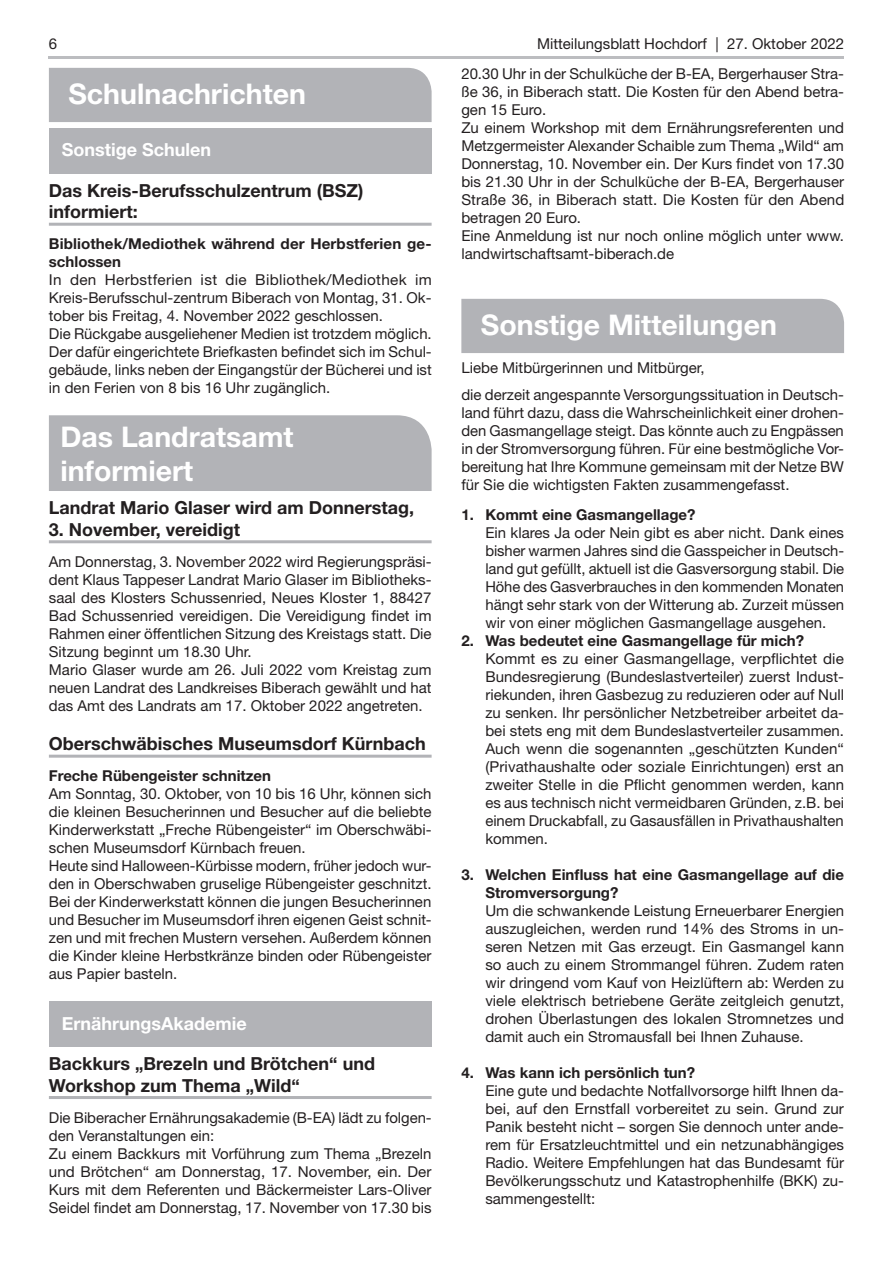
<style>
.page{position:relative;width:893px;height:1263px;background:#fff}
.page>*{position:absolute;margin:0;border:0;box-sizing:border-box;transform-origin:0 0}
.t1{font:700 28.5px/34.2px "Helvetica Neue LT Std";color:#fff}
.t2{font:700 18px/21.6px "Helvetica Neue LT Std";color:#231f20}
.t3{font:700 18px "Helvetica Neue LT Std";color:#fff}
.t4{font:15px/18px "Helvetica Neue LT Std";color:#231f20}
.t5{font:700 15px/18px "Helvetica Neue LT Std";color:#231f20}
</style>
<div class="page">
<hr style="left:49px;top:56px;width:795px;height:3px;background:#bcbdc0">
<hr style="left:49px;top:223px;width:383px;height:3px;background:#b2b3b7">
<hr style="left:49px;top:540px;width:383px;height:3px;background:#b2b3b7">
<hr style="left:49px;top:755px;width:383px;height:3px;background:#b2b3b7">
<hr style="left:49px;top:1096px;width:383px;height:3px;background:#b2b3b7">
<div style="left:49px;top:68px;width:383px;height:54px;background:#b2b3b7"></div>
<div style="left:49px;top:128px;width:383px;height:45px;background:#b2b3b7"></div>
<div style="left:49px;top:415px;width:383px;height:76px;background:#b2b3b7"></div>
<div style="left:49px;top:1001px;width:383px;height:46px;background:#b2b3b7"></div>
<div style="left:461px;top:299px;width:383px;height:54px;background:#b2b3b7"></div>
<p class="t4" style="left:49px;top:34px;width:10px">6</p>
<p class="t4" style="left:537px;top:34px;width:309px">Mitteilungsblatt Hochdorf | 27. Oktober 2022</p>
<h1 class="t1" style="left:68px;top:76px;width:239px">Schulnachrichten</h1>
<p class="t3" style="left:62px;top:139px;width:151px">Sonstige Schulen</p>
<p class="t2" style="left:49px;top:179px;width:316px">Das Kreis-Berufsschulzentrum (BSZ) informiert:</p>
<p class="t5" style="left:49px;top:235px;width:384px">Bibliothek/Mediothek während der Herbstferien ge&shy;schlossen</p>
<p class="t4" style="left:49px;top:271px;width:384px">In den Herbstferien ist die Bibliothek/Mediothek im Kreis-Berufsschul-zentrum Biberach von Montag, 31. Ok&shy;tober bis Freitag, 4. November 2022 geschlossen.<br>Die Rückgabe ausgeliehener Medien ist trotzdem möglich.<br>Der dafür eingerichtete Briefkasten befindet sich im Schul&shy;gebäude, links neben der Eingangstür der Bücherei und ist in den Ferien von 8 bis 16 Uhr zugänglich.</p>
<h1 class="t1" style="left:60px;top:419px;width:235px">Das Landratsamt informiert</h1>
<p class="t2" style="left:49px;top:497px;width:367px">Landrat Mario Glaser wird am Donnerstag,</p>
<p class="t2" style="left:49px;top:518px;width:193px">3. November, vereidigt</p>
<p class="t4" style="left:49px;top:552px;width:384px">Am Donnerstag, 3. November 2022 wird Regierungspräsi&shy;dent Klaus Tappeser Landrat Mario Glaser im Bibliotheks&shy;saal des Klosters Schussenried, Neues Kloster 1, 88427<br>Bad Schussenried vereidigen. Die Vereidigung findet im Rahmen einer öffentlichen Sitzung des Kreistags statt. Die Sitzung beginnt um 18.30 Uhr.<br>Mario Glaser wurde am 26. Juli 2022 vom Kreistag zum neuen Landrat des Landkreises Biberach gewählt und hat das Amt des Landrats am 17. Oktober 2022 angetreten.</p>
<p class="t2" style="left:49px;top:733px;width:378px">Oberschwäbisches Museumsdorf Kürnbach</p>
<p class="t5" style="left:49px;top:766px;width:224px">Freche Rübengeister schnitzen</p>
<p class="t4" style="left:49px;top:785px;width:384px">Am Sonntag, 30. Oktober, von 10 bis 16 Uhr, können sich die kleinen Besucherinnen und Besucher auf die beliebte Kinderwerkstatt „Freche Rübengeister“ im Oberschwäbi&shy;schen Museumsdorf Kürnbach freuen.<br>Heute sind Halloween-Kürbisse modern, früher jedoch wur&shy;den in Oberschwaben gruselige Rübengeister geschnitzt.<br>Bei der Kinderwerkstatt können die jungen Besucherinnen und Besucher im Museumsdorf ihren eigenen Geist schnit&shy;zen und mit frechen Mustern versehen. Außerdem können die Kinder kleine Herbstkränze binden oder Rübengeister aus Papier basteln.</p>
<p class="t3" style="left:62px;top:1012px;width:186px">ErnährungsAkademie</p>
<p class="t2" style="left:49px;top:1052px;width:328px">Backkurs „Brezeln und Brötchen“ und<br>Workshop zum Thema „Wild“</p>
<p class="t4" style="left:49px;top:1108px;width:384px">Die Biberacher Ernährungsakademie (B-EA) lädt zu folgen&shy;den Veranstaltungen ein:<br>Zu einem Backkurs mit Vorführung zum Thema „Brezeln und Brötchen“ am Donnerstag, 17. November, ein. Der Kurs mit dem Referenten und Bäckermeister Lars-Oliver Seidel findet am Donnerstag, 17. November von 17.30 bis</p>
<p class="t4" style="left:461px;top:64px;width:384px">20.30 Uhr in der Schulküche der B-EA, Bergerhauser Stra&shy;ße 36, in Biberach statt. Die Kosten für den Abend betra&shy;gen 15 Euro.<br>Zu einem Workshop mit dem Ernährungsreferenten und Metzgermeister Alexander Schaible zum Thema „Wild“ am Donnerstag, 10. November ein. Der Kurs findet von 17.30 bis 21.30 Uhr in der Schulküche der B-EA, Bergerhauser Straße 36, in Biberach statt. Die Kosten für den Abend betragen 20 Euro.<br>Eine Anmeldung ist nur noch online möglich unter www. landwirtschaftsamt-biberach.de</p>
<h1 class="t1" style="left:481px;top:307px;width:298px">Sonstige Mitteilungen</h1>
<p class="t4" style="left:461px;top:354px;width:384px;line-height:27px">Liebe Mitbürgerinnen und Mitbürger,<br>die derzeit angespannte Versorgungssituation in Deutsch-</p>
<p class="t4" style="left:461px;top:403px;width:384px;text-align:justify">land führt dazu, dass die Wahrscheinlichkeit einer drohen&shy;den Gasmangellage steigt. Das könnte auch zu Engpässen in der Stromversorgung führen. Für eine bestmögliche Vor&shy;bereitung hat Ihre Kommune gemeinsam mit der Netze BW für Sie die wichtigsten Fakten zusammengefasst.</p>
<p class="t5" style="left:461px;top:505px;width:236px">1. Kommt eine Gasmangellage?</p>
<p class="t4" style="left:485px;top:523px;width:360px;text-align:justify">Ein klares Ja oder Nein gibt es aber nicht. Dank eines bisher warmen Jahres sind die Gasspeicher in Deutsch&shy;land gut gefüllt, aktuell ist die Gasversorgung stabil. Die Höhe des Gasverbrauches in den kommenden Monaten hängt sehr stark von der Witterung ab. Zurzeit müssen wir von einer möglichen Gasmangellage ausgehen.</p>
<p class="t5" style="left:461px;top:631px;width:344px">2. Was bedeutet eine Gasmangellage für mich?</p>
<p class="t4" style="left:485px;top:649px;width:360px;text-align:justify">Kommt es zu einer Gasmangellage, verpflichtet die Bundesregierung (Bundeslastverteiler) zuerst Indust&shy;riekunden, ihren Gasbezug zu reduzieren oder auf Null zu senken. Ihr persönlicher Netzbetreiber arbeitet da&shy;bei stets eng mit dem Bundeslastverteiler zusammen.<br>Auch wenn die sogenannten „geschützten Kunden“ (Privathaushalte oder soziale Einrichtungen) erst an zweiter Stelle in die Pflicht genommen werden, kann es aus technisch nicht vermeidbaren Gründen, z.B. bei einem Druckabfall, zu Gasausfällen in Privathaushalten kommen.</p>
<p class="t5" style="left:485px;top:865px;width:360px;text-indent:-24px">3. Welchen Einfluss hat eine Gasmangellage auf die<br>Stromversorgung?</p>
<p class="t4" style="left:485px;top:901px;width:360px;text-align:justify">Um die schwankende Leistung Erneuerbarer Energien auszugleichen, werden rund 14% des Stroms in un&shy;seren Netzen mit Gas erzeugt. Ein Gasmangel kann so auch zu einem Strommangel führen. Zudem raten wir dringend vom Kauf von Heizlüftern ab: Werden zu viele elektrisch betriebene Geräte zeitgleich genutzt, drohen Überlastungen des lokalen Stromnetzes und damit auch ein Stromausfall bei Ihnen Zuhause.</p>
<p class="t5" style="left:461px;top:1063px;width:235px">4. Was kann ich persönlich tun?</p>
<p class="t4" style="left:485px;top:1081px;width:360px;text-align:justify">Eine gute und bedachte Notfallvorsorge hilft Ihnen da&shy;bei, auf den Ernstfall vorbereitet zu sein. Grund zur Panik besteht nicht – sorgen Sie dennoch unter ande&shy;rem für Ersatzleuchtmittel und ein netzunabhängiges Radio. Weitere Empfehlungen hat das Bundesamt für Bevölkerungsschutz und Katastrophenhilfe (BKK) zu&shy;sammengestellt:</p>
</div>
